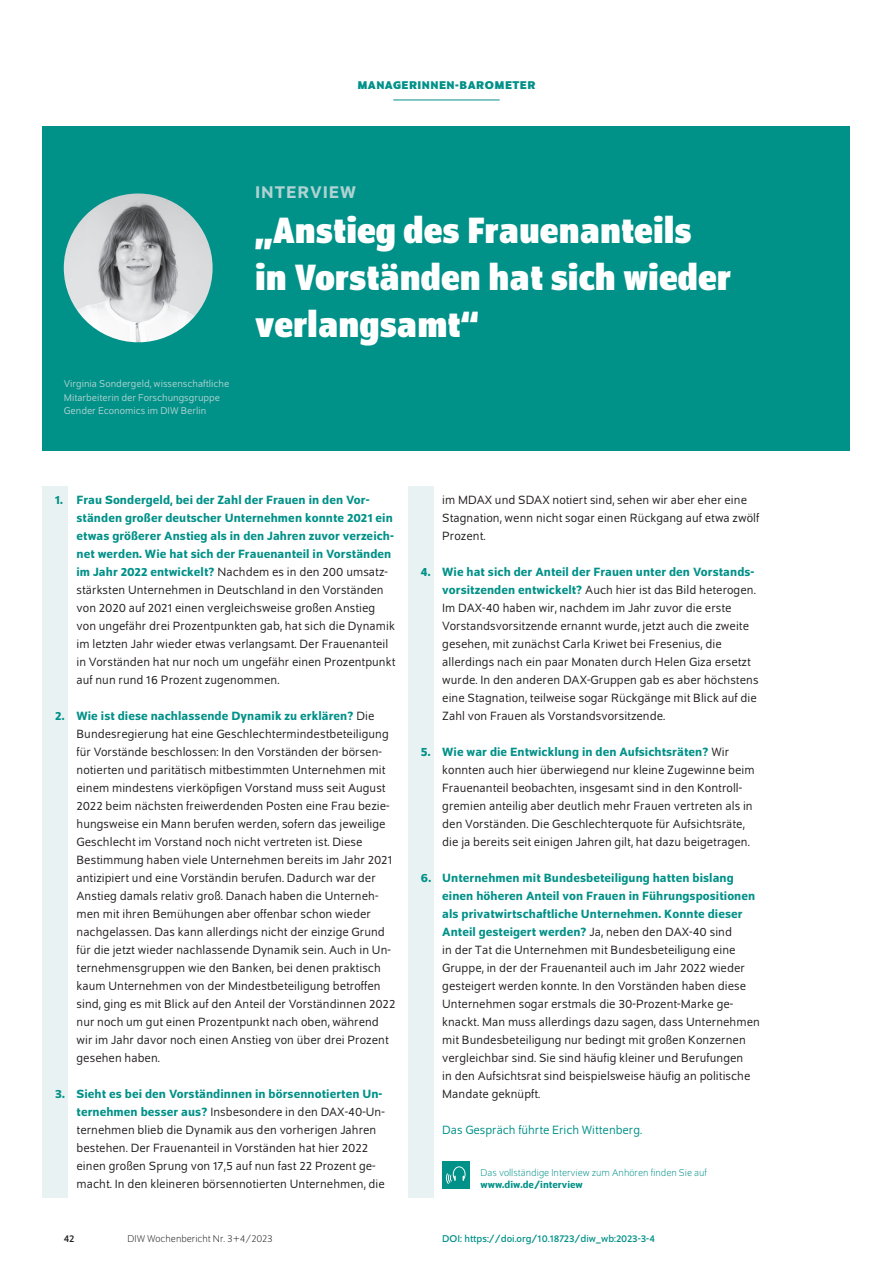
<style>
.page{position:relative;width:893px;height:1263px;background:#fff}
.page>*{position:absolute;margin:0;border:0;box-sizing:border-box;transform-origin:0 0}
.t1{font:700 semi-condensed 39px/46.8px "Schumpeter";color:#fff}
.t2{font:500 18px "Schumpeter";letter-spacing:.05em;color:#afd3d2}
.t3{font:12.75px/18px "Schumpeter Blond";letter-spacing:.005em;color:#231f20}
.t4{font:500 12.75px/18px "Schumpeter";letter-spacing:.005em;color:#009188}
.t5{font:12.75px "Schumpeter Blond";color:#009188}
.t6{font:700 12px "Schumpeter";letter-spacing:.04em;color:#009188}
.t7{font:10.5px/13.5px "Schumpeter Blond";color:#afd3d2}
.t8{font:300 10.5px "Schumpeter";color:#009188}
.t9{font:10.5px "Schumpeter";color:#009188}
.t10{font:300 10.5px "Schumpeter";color:#231f20}
.t11{font:500 10.5px "Schumpeter";color:#009188}
.t12{font:10.5px "Schumpeter";color:#231f20}
.s1{font-family:"Schumpeter";font-weight:500;color:#009188}
.s2{font-family:"Schumpeter Blond";font-weight:400;color:#231f20}
</style>
<div class="page">
<div style="left:408px;top:486px;width:26px;height:711px;background:#e9f2f2"></div>
<div style="left:43px;top:486px;width:25px;height:711px;background:#e9f2f2"></div>
<div style="left:442px;top:1161px;width:27px;height:27px;background:#009188"></div>
<svg style="left:446px;top:1166px;width:20px;height:18px"></svg>
<div style="left:43px;top:126px;width:807px;height:324px;background:#009188"></div>
<hr style="left:393px;top:100px;width:107px;height:1px;background:#009188">
<img style="left:64px;top:193px;width:149px;height:149px;border-radius:74px">
<p class="t6" style="left:357px;top:79px;width:180px">MANAGERINNEN-BAROMETER</p>
<h2 class="t2" style="left:255px;top:183px;width:102px">INTERVIEW</h2>
<p class="t7" style="left:64px;top:377px;width:167px">Virginia Sondergeld, wissenschaftliche<br>Mitarbeiterin der Forschungsgruppe<br>Gender Economics im DIW Berlin</p>
<h1 class="t1" style="left:255px;top:207px;width:477px">„Anstieg des Frauenanteils in Vorständen hat sich wieder verlangsamt“</h1>
<p class="t4" style="left:77px;top:491px;width:319px;text-indent:-21px">1. Frau Sondergeld, bei der Zahl der Frauen in den Vor&shy;ständen großer deutscher Unternehmen konnte 2021 ein etwas größerer Anstieg als in den Jahren zuvor verzeich&shy;net werden. Wie hat sich der Frauenanteil in Vorständen</p>
<p class="t3" style="left:77px;top:563px;width:320px"><span class="s1">im Jahr 2022 entwickelt?</span> Nachdem es in den 200 umsatz&shy;stärksten Unternehmen in Deutschland in den Vorständen von 2020 auf 2021 einen vergleichsweise großen Anstieg von ungefähr drei Prozentpunkten gab, hat sich die Dynamik im letzten Jahr wieder etwas verlangsamt. Der Frauenanteil in Vorständen hat nur noch um ungefähr einen Prozentpunkt auf nun rund 16 Prozent zugenommen.</p>
<p class="t4" style="left:55px;top:707px;width:321px">2. Wie ist diese nachlassende Dynamik zu erklären? <span class="s2">Die</span></p>
<p class="t3" style="left:77px;top:725px;width:320px">Bundesregierung hat eine Geschlechtermindestbeteiligung für Vorstände beschlossen: In den Vorständen der börsen&shy;notierten und paritätisch mitbestimmten Unternehmen mit einem mindestens vierköpfigen Vorstand muss seit August 2022 beim nächsten freiwerdenden Posten eine Frau bezie&shy;hungsweise ein Mann berufen werden, sofern das jeweilige Geschlecht im Vorstand noch nicht vertreten ist. Diese Bestimmung haben viele Unternehmen bereits im Jahr 2021 antizipiert und eine Vorständin berufen. Dadurch war der Anstieg damals relativ groß. Danach haben die Unterneh&shy;men mit ihren Bemühungen aber offenbar schon wieder nachgelassen. Das kann allerdings nicht der einzige Grund für die jetzt wieder nachlassende Dynamik sein. Auch in Un&shy;ternehmensgruppen wie den Banken, bei denen praktisch kaum Unternehmen von der Mindestbeteiligung betroffen sind, ging es mit Blick auf den Anteil der Vorständinnen 2022 nur noch um gut einen Prozentpunkt nach oben, während wir im Jahr davor noch einen Anstieg von über drei Prozent gesehen haben.</p>
<p class="t4" style="left:55px;top:1085px;width:329px">3. Sieht es bei den Vorständinnen in börsennotierten Un-</p>
<p class="t3" style="left:77px;top:1103px;width:310px"><span class="s1">ternehmen besser aus?</span> Insbesondere in den DAX-40-Un&shy;ternehmen blieb die Dynamik aus den vorherigen Jahren bestehen. Der Frauenanteil in Vorständen hat hier 2022 einen großen Sprung von 17,5 auf nun fast 22 Prozent ge&shy;macht. In den kleineren börsennotierten Unternehmen, die</p>
<p class="t12" style="left:64px;top:1233px;width:12px">42</p>
<p class="t10" style="left:128px;top:1234px;width:147px">DIW Wochenbericht Nr. 3+4/2023</p>
<p class="t3" style="left:442px;top:491px;width:319px">im MDAX und SDAX notiert sind, sehen wir aber eher eine<br>Stagnation, wenn nicht sogar einen Rückgang auf etwa zwölf<br>Prozent.</p>
<p class="t4" style="left:421px;top:563px;width:335px">4. Wie hat sich der Anteil der Frauen unter den Vorstands-</p>
<p class="t3" style="left:442px;top:581px;width:318px"><span class="s1">vorsitzenden entwickelt?</span> Auch hier ist das Bild heterogen.<br>Im DAX-40 haben wir, nachdem im Jahr zuvor die erste Vorstandsvorsitzende ernannt wurde, jetzt auch die zweite gesehen, mit zunächst Carla Kriwet bei Fresenius, die allerdings nach ein paar Monaten durch Helen Giza ersetzt wurde. In den anderen DAX-Gruppen gab es aber höchstens eine Stagnation, teilweise sogar Rückgänge mit Blick auf die Zahl von Frauen als Vorstandsvorsitzende.</p>
<p class="t4" style="left:421px;top:743px;width:310px">5. Wie war die Entwicklung in den Aufsichtsräten? <span class="s2">Wir</span></p>
<p class="t3" style="left:442px;top:761px;width:314px">konnten auch hier überwiegend nur kleine Zugewinne beim Frauenanteil beobachten, insgesamt sind in den Kontroll&shy;gremien anteilig aber deutlich mehr Frauen vertreten als in den Vorständen. Die Geschlechterquote für Aufsichtsräte, die ja bereits seit einigen Jahren gilt, hat dazu beigetragen.</p>
<p class="t4" style="left:442px;top:869px;width:315px;text-indent:-21px">6. Unternehmen mit Bundesbeteiligung hatten bislang einen höheren Anteil von Frauen in Führungspositionen als privatwirtschaftliche Unternehmen. Konnte dieser Anteil gesteigert werden? <span class="s2">Ja, neben den DAX-40 sind</span></p>
<p class="t3" style="left:442px;top:941px;width:319px">in der Tat die Unternehmen mit Bundesbeteiligung eine Gruppe, in der der Frauenanteil auch im Jahr 2022 wieder gesteigert werden konnte. In den Vorständen haben diese Unternehmen sogar erstmals die 30-Prozent-Marke ge&shy;knackt. Man muss allerdings dazu sagen, dass Unternehmen mit Bundesbeteiligung nur bedingt mit großen Konzernen vergleichbar sind. Sie sind häufig kleiner und Berufungen<br>in den Aufsichtsrat sind beispielsweise häufig an politische Mandate geknüpft.</p>
<p class="t5" style="left:442px;top:1124px;width:201px">Das Gespräch führte Erich Wittenberg.</p>
<p class="t8" style="left:480px;top:1167px;width:228px">Das vollständige Interview zum Anhören finden Sie auf</p>
<p class="t11" style="left:480px;top:1179px;width:104px">www.diw.de/interview</p>
<p class="t9" style="left:442px;top:1233px;width:214px">DOI: https://doi.org/10.18723/diw_wb:2023-3-4</p>
</div>
